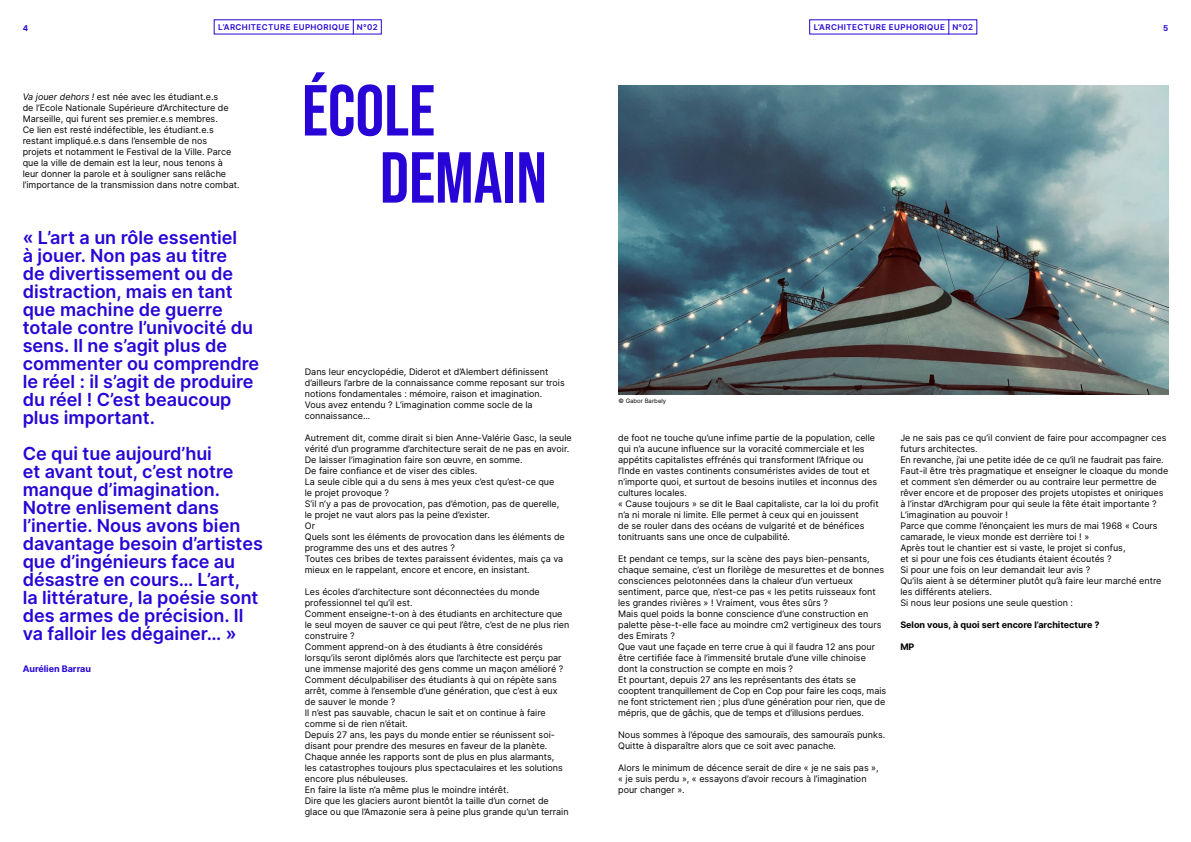
<style>
.page{position:relative;width:1191px;height:842px;background:#fff}
.page>*{position:absolute;margin:0;border:0;box-sizing:border-box;transform-origin:0 0}
.t1{font:700 72px/67.1px "Bebas Neue Pro";color:#2805d6}
.t2{font:600 18px/18px "Inter";color:#2805d6}
.t3{font:9px/11px "Inter";color:#000}
.t4{font:700 9px "Inter";color:#000}
.t5{font:700 9px "Inter";color:#2805d6}
.t6{font:600 8px "Inter";letter-spacing:.05em;color:#2805d6}
.t7{font:700 8px "Inter";color:#2805d6}
.t8{font:6px "Inter";color:#000}
.s1{font-style:italic}
</style>
<div class="page">
<svg style="left:353px;top:19px;width:1px;height:16px"></svg>
<svg style="left:948px;top:19px;width:1px;height:16px"></svg>
<img style="left:618px;top:85px;width:550px;height:309px">
<p class="t7" style="left:23px;top:22px;width:7px">4</p>
<p class="t6" style="left:218px;top:21px;width:161px">L’ARCHITECTURE EUPHORIQUE N°02</p>
<p class="t6" style="left:813px;top:21px;width:161px">L’ARCHITECTURE EUPHORIQUE N°02</p>
<p class="t7" style="left:1163px;top:22px;width:7px">5</p>
<p class="t3" style="left:23px;top:91px;width:218px"><span class="s1">Va jouer dehors !</span> est née avec les étudiant.e.s<br>de l’Ecole Nationale Supérieure d’Architecture de Marseille, qui furent ses premier.e.s membres.<br>Ce lien est resté indéfectible, les étudiant.e.s restant impliqué.e.s dans l’ensemble de nos<br>projets et notamment le Festival de la Ville. Parce que la ville de demain est la leur, nous tenons à leur donner la parole et à souligner sans relâche l’importance de la transmission dans notre combat.</p>
<p class="t2" style="left:23px;top:228px;width:238px">« L’art a un rôle essentiel<br>à jouer. Non pas au titre<br>de divertissement ou de distraction, mais en tant que machine de guerre totale contre l’univocité du sens. Il ne s’agit plus de commenter ou comprendre le réel : il s’agit de produire du réel ! C’est beaucoup plus important.</p>
<p class="t2" style="left:23px;top:444px;width:242px">Ce qui tue aujourd’hui<br>et avant tout, c’est notre manque d’imagination.<br>Notre enlisement dans l’inertie. Nous avons bien davantage besoin d’artistes que d’ingénieurs face au désastre en cours… L’art,<br>la littérature, la poésie sont des armes de précision. Il va falloir les dégainer… »</p>
<p class="t5" style="left:23px;top:662px;width:70px">Aurélien Barrau</p>
<h1 class="t1" style="left:380px;top:76px;width:169px;text-indent:-78px">ÉCOLE<br>DEMAIN</h1>
<p class="t3" style="left:305px;top:366px;width:261px">Dans leur encyclopédie, Diderot et d’Alembert définissent d’ailleurs l’arbre de la connaissance comme reposant sur trois notions fondamentales : mémoire, raison et imagination.<br>Vous avez entendu ? L’imagination comme socle de la connaissance...</p>
<p class="t3" style="left:305px;top:432px;width:268px">Autrement dit, comme dirait si bien Anne-Valérie Gasc, la seule vérité d’un programme d’architecture serait de ne pas en avoir.<br>De laisser l’imagination faire son œuvre, en somme.<br>De faire confiance et de viser des cibles.<br>La seule cible qui a du sens à mes yeux c’est qu’est-ce que<br>le projet provoque ?<br>S’il n’y a pas de provocation, pas d’émotion, pas de querelle,<br>le projet ne vaut alors pas la peine d’exister.<br>Or<br>Quels sont les éléments de provocation dans les éléments de programme des uns et des autres ?<br>Toutes ces bribes de textes paraissent évidentes, mais ça va mieux en le rappelant, encore et encore, en insistant.</p>
<p class="t3" style="left:305px;top:586px;width:266px">Les écoles d’architecture sont déconnectées du monde professionnel tel qu’il est.<br>Comment enseigne-t-on à des étudiants en architecture que le seul moyen de sauver ce qui peut l’être, c’est de ne plus rien construire ?<br>Comment apprend-on à des étudiants à être considérés lorsqu’ils seront diplômés alors que l’architecte est perçu par une immense majorité des gens comme un maçon amélioré ?<br>Comment déculpabiliser des étudiants à qui on répète sans arrêt, comme à l’ensemble d’une génération, que c’est à eux de sauver le monde ?<br>Il n’est pas sauvable, chacun le sait et on continue à faire comme si de rien n’était.<br>Depuis 27 ans, les pays du monde entier se réunissent soi&shy;disant pour prendre des mesures en faveur de la planète.<br>Chaque année les rapports sont de plus en plus alarmants,<br>les catastrophes toujours plus spectaculaires et les solutions encore plus nébuleuses.<br>En faire la liste n’a même plus le moindre intérêt.<br>Dire que les glaciers auront bientôt la taille d’un cornet de glace ou que l’Amazonie sera à peine plus grande qu’un terrain</p>
<p class="t8" style="left:618px;top:396px;width:49px">© Gabor Barbely</p>
<p class="t3" style="left:618px;top:432px;width:262px">de foot ne touche qu’une infime partie de la population, celle qui n’a aucune influence sur la voracité commerciale et les appétits capitalistes effrénés qui transforment l’Afrique ou l’Inde en vastes continents consuméristes avides de tout et n’importe quoi, et surtout de besoins inutiles et inconnus des cultures locales.<br>« Cause toujours » se dit le Baal capitaliste, car la loi du profit n’a ni morale ni limite. Elle permet à ceux qui en jouissent<br>de se rouler dans des océans de vulgarité et de bénéfices tonitruants sans une once de culpabilité.</p>
<p class="t3" style="left:618px;top:553px;width:269px">Et pendant ce temps, sur la scène des pays bien-pensants, chaque semaine, c’est un florilège de mesurettes et de bonnes consciences pelotonnées dans la chaleur d’un vertueux sentiment, parce que, n’est-ce pas « les petits ruisseaux font les grandes rivières » ! Vraiment, vous êtes sûrs ?<br>Mais quel poids la bonne conscience d’une construction en palette pèse-t-elle face au moindre cm2 vertigineux des tours des Emirats ?<br>Que vaut une façade en terre crue à qui il faudra 12 ans pour être certifiée face à l’immensité brutale d’une ville chinoise dont la construction se compte en mois ?<br>Et pourtant, depuis 27 ans les représentants des états se cooptent tranquillement de Cop en Cop pour faire les coqs, mais ne font strictement rien ; plus d’une génération pour rien, que de mépris, que de gâchis, que de temps et d’illusions perdues.</p>
<p class="t3" style="left:618px;top:729px;width:268px">Nous sommes à l’époque des samouraïs, des samouraïs punks.<br>Quitte à disparaître alors que ce soit avec panache.</p>
<p class="t3" style="left:618px;top:762px;width:262px">Alors le minimum de décence serait de dire « je ne sais pas », « je suis perdu », « essayons d’avoir recours à l’imagination pour changer ».</p>
<p class="t3" style="left:900px;top:432px;width:269px">Je ne sais pas ce qu’il convient de faire pour accompagner ces futurs architectes.<br>En revanche, j’ai une petite idée de ce qu’il ne faudrait pas faire.<br>Faut-il être très pragmatique et enseigner le cloaque du monde et comment s’en démerder ou au contraire leur permettre de rêver encore et de proposer des projets utopistes et oniriques à l’instar d’Archigram pour qui seule la fête était importante ?<br>L’imagination au pouvoir !<br>Parce que comme l’énonçaient les murs de mai 1968 « Cours camarade, le vieux monde est derrière toi ! »<br>Après tout le chantier est si vaste, le projet si confus,<br>et si pour une fois ces étudiants étaient écoutés ?<br>Si pour une fois on leur demandait leur avis ?<br>Qu’ils aient à se déterminer plutôt qu’à faire leur marché entre les différents ateliers.<br>Si nous leur posions une seule question :</p>
<p class="t4" style="left:900px;top:618px;width:201px">Selon vous, à quoi sert encore l’architecture ?</p>
<p class="t4" style="left:900px;top:640px;width:16px">MP</p>
</div>
